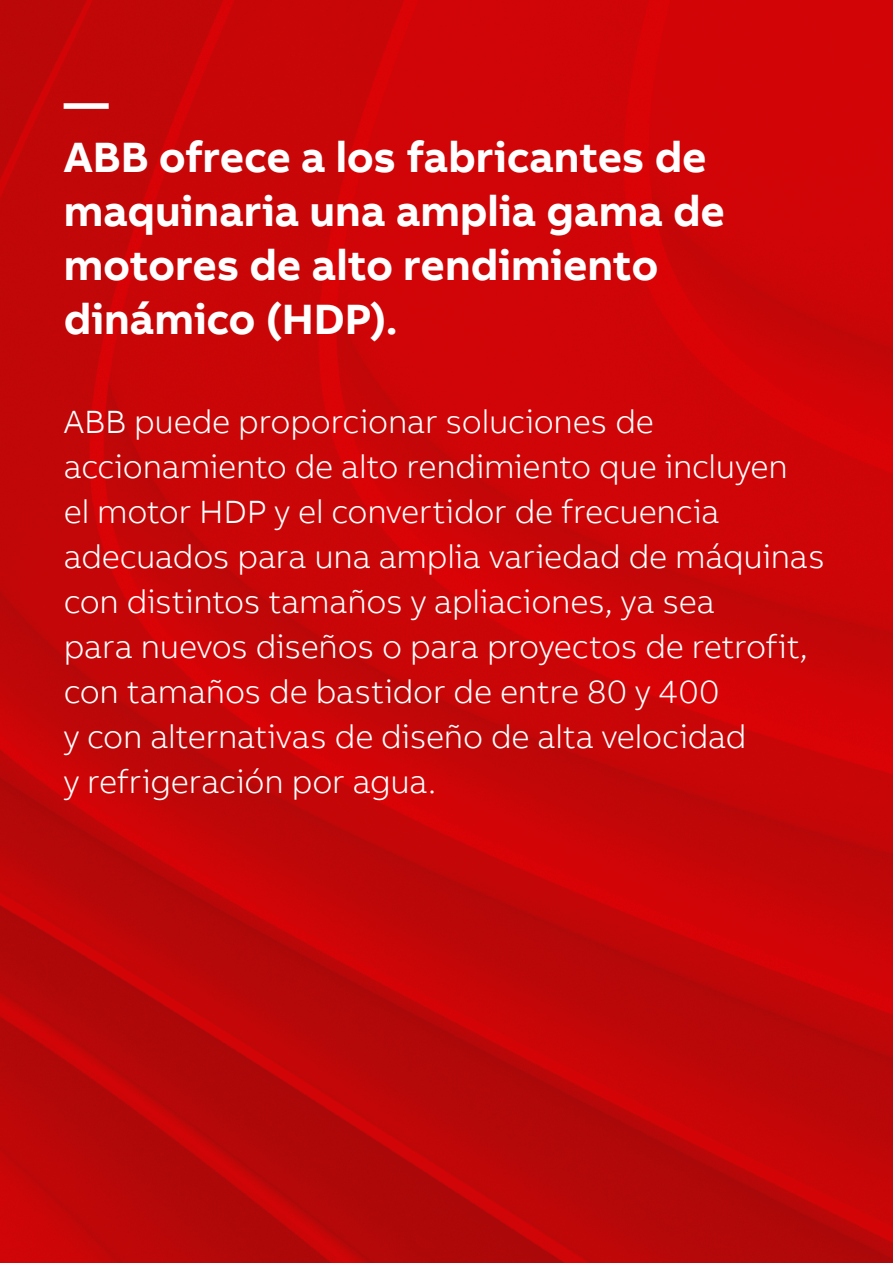
<style>
.page{position:relative;width:893px;height:1263px;background:#fff}
.page>*{position:absolute;margin:0;border:0;box-sizing:border-box;transform-origin:0 0}
.t1{font:700 45px "AB Bvoice";color:#fff}
.t2{font:700 43.5px/54px "AB Bvoice";letter-spacing:-.005em;color:#fff}
.t3{font:300 33px/45px "AB Bvoice";letter-spacing:-.01em;color:#fff}
</style>
<div class="page">
<img style="left:0;top:0;width:893px;height:1263px">
<h1 class="t1" style="left:64px;top:74px;width:46px">—</h1>
<h2 class="t2" style="left:64px;top:130px;width:663px">ABB ofrece a los fabricantes de maquinaria una amplia gama de motores de alto rendimiento dinámico (HDP).</h2>
<p class="t3" style="left:64px;top:399px;width:763px">ABB puede proporcionar soluciones de accionamiento de alto rendimiento que incluyen<br>el motor HDP y el convertidor de frecuencia adecuados para una amplia variedad de máquinas con distintos tamaños y apliaciones, ya sea<br>para nuevos diseños o para proyectos de retrofit, con tamaños de bastidor de entre 80 y 400<br>y con alternativas de diseño de alta velocidad<br>y refrigeración por agua.</p>
</div>
